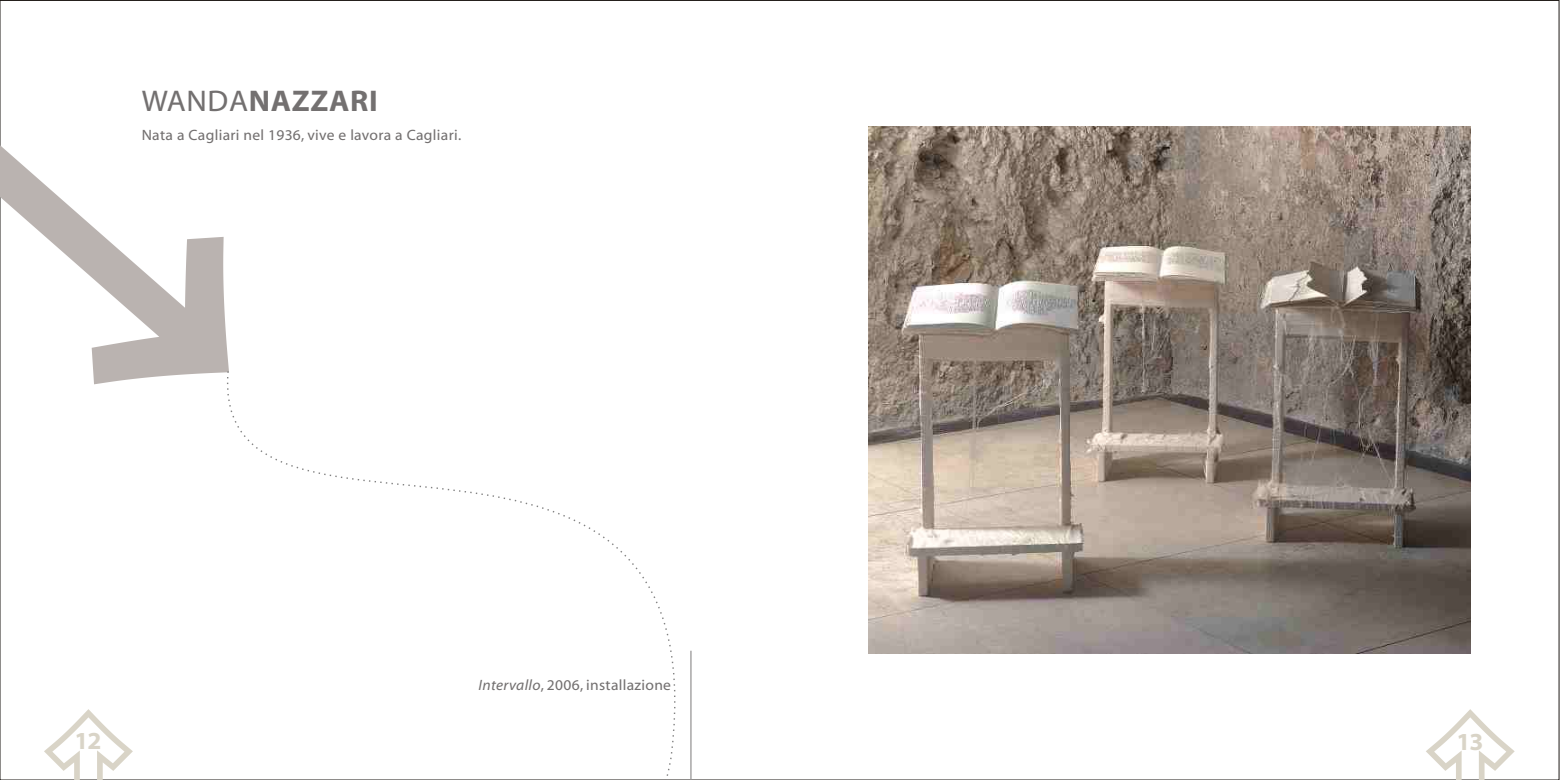
<style>
.page{position:relative;width:1560px;height:780px;background:#fff}
.page>*{position:absolute;margin:0;border:0;box-sizing:border-box;transform-origin:0 0}
.t1{font:700 30px "Myriad Web";letter-spacing:.02em;color:#737070}
.t2{font:700 24.62px "Myriad Web";color:#d9d4c7}
.t3{font:15px "Myriad Web";letter-spacing:.02em;color:#737070}
.s1{font-weight:400}
.s2{font-style:italic}
</style>
<div class="page">
<img style="left:868px;top:127px;width:602px;height:527px">
<svg style="left:0;top:145px;width:227px;height:239px"></svg>
<svg style="left:209px;top:340px;width:510px;height:440px"></svg>
<svg style="left:44px;top:709px;width:89px;height:71px"></svg>
<svg style="left:1426px;top:709px;width:89px;height:71px"></svg>
<hr style="left:690px;top:651px;width:2px;height:129px;background:#969494">
<h1 class="t1" style="left:142px;top:89px;width:237px"><span class="s1">WANDA</span>NAZZARI</h1>
<p class="t3" style="left:142px;top:129px;width:321px">Nata a Cagliari nel 1936, vive e lavora a Cagliari.</p>
<p class="t3" style="left:479px;top:679px;width:194px"><span class="s2">Intervallo</span>, 2006, installazione</p>
<h2 class="t2" style="left:74px;top:731px;width:28px">12</h2>
<h2 class="t2" style="left:1457px;top:732px;width:28px">13</h2>
</div>
